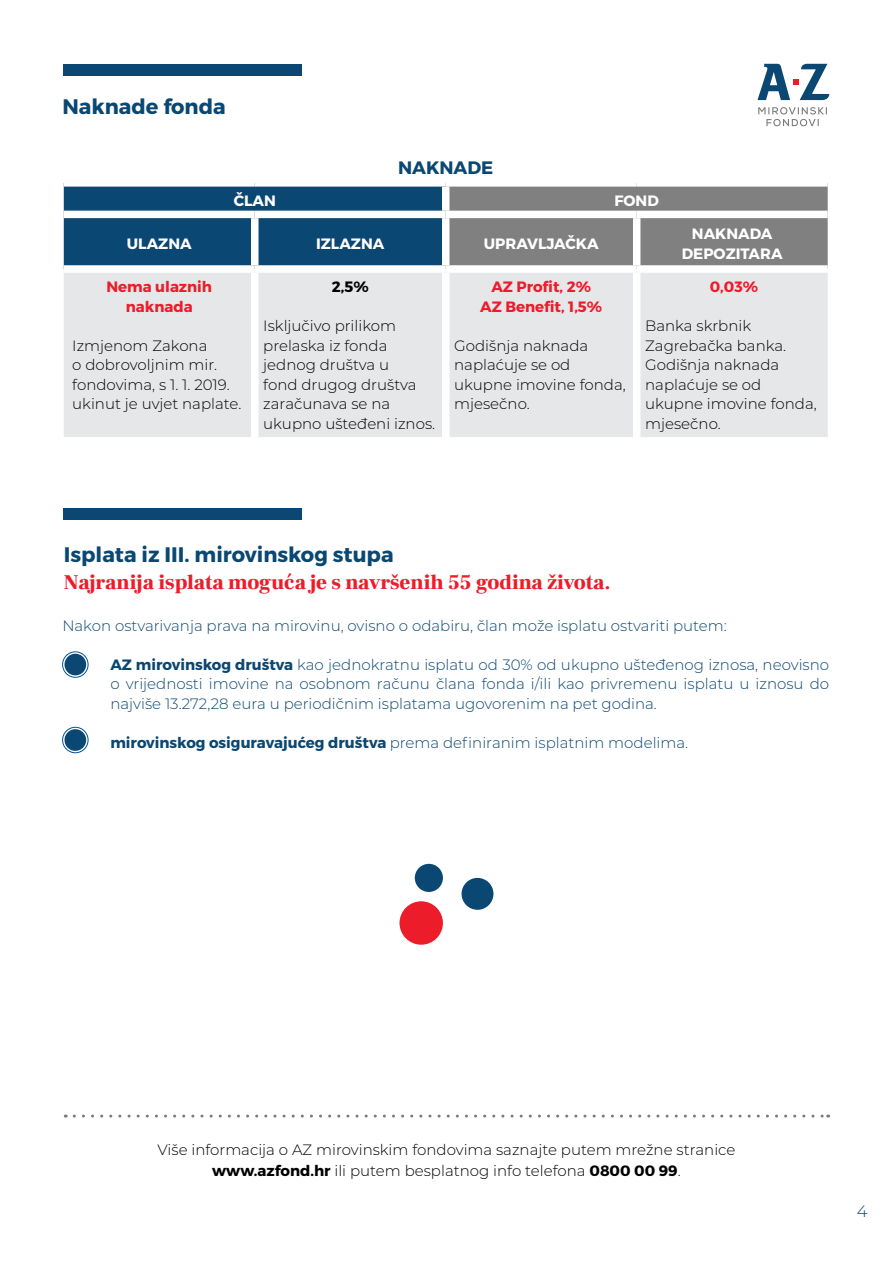
<style>
.page{position:relative;width:893px;height:1263px;background:#fff}
.page>*{position:absolute;margin:0;border:0;box-sizing:border-box;transform-origin:0 0}
.t1{font:900 21px "Frank Ruhl Libre";color:#ed1c2a}
.t2{font:700 21px "Montserrat";color:#0a4772}
.t3{font:700 18px "Montserrat";color:#0a4772}
.t4{font:300 16.5px "Montserrat";color:#0a4772}
.t5{font:300 15px/19.5px "Montserrat";color:#000}
.t6{font:300 15px/19.5px "Montserrat";color:#0a4772;text-align:justify}
.t7{font:700 15px/19.5px "Montserrat";color:#fff;text-align:center}
.t8{font:700 15px/19.5px "Montserrat";color:#ed1c2a;text-align:center}
.t9{font:700 15px "Montserrat";color:#000}
.s1{font-weight:700}
</style>
<div class="page">
<svg style="left:64px;top:187px;width:764px;height:78px;background:#46647a"></svg>
<div style="left:64px;top:273px;width:764px;height:164px;background:#e6e7e8"></div>
<div style="left:442px;top:187px;width:7px;height:24px;background:#fff"></div>
<div style="left:64px;top:211px;width:191px;height:7px;background:#fff"></div>
<div style="left:255px;top:211px;width:191px;height:7px;background:#fff"></div>
<div style="left:251px;top:218px;width:7px;height:47px;background:#fff"></div>
<div style="left:446px;top:211px;width:191px;height:7px;background:#fff"></div>
<div style="left:442px;top:218px;width:7px;height:47px;background:#fff"></div>
<div style="left:637px;top:211px;width:191px;height:7px;background:#fff"></div>
<div style="left:633px;top:218px;width:7px;height:47px;background:#fff"></div>
<div style="left:251px;top:273px;width:7px;height:164px;background:#fff"></div>
<div style="left:442px;top:273px;width:7px;height:164px;background:#fff"></div>
<div style="left:633px;top:273px;width:7px;height:164px;background:#fff"></div>
<svg style="left:74px;top:1114px;width:755px;height:3px"></svg>
<div style="left:63px;top:64px;width:238px;height:11px;background:#0a4772"></div>
<div style="left:399px;top:901px;width:44px;height:44px;background:#ed1c2a;border-radius:50%"></div>
<div style="left:462px;top:878px;width:31px;height:32px;background:#0a4772;border-radius:50%"></div>
<div style="left:415px;top:864px;width:28px;height:28px;background:#0a4772;border-radius:50%"></div>
<svg style="left:758px;top:107px;width:69px;height:19px"></svg>
<svg style="left:757px;top:64px;width:72px;height:36px"></svg>
<div style="left:62px;top:652px;width:26px;height:25px;border:1px solid #005399;border-radius:50%"></div>
<div style="left:65px;top:654px;width:21px;height:21px;background:#0a4772;border-radius:50%"></div>
<div style="left:62px;top:727px;width:26px;height:26px;border:1px solid #005399;border-radius:50%"></div>
<div style="left:65px;top:729px;width:21px;height:22px;background:#0a4772;border-radius:50%"></div>
<div style="left:64px;top:509px;width:238px;height:11px;background:#0a4772"></div>
<h1 class="t2" style="left:62px;top:94px;width:165px">Naknade fonda</h1>
<p class="t3" style="left:398px;top:157px;width:97px">NAKNADE</p>
<p class="t7" style="left:234px;top:191px;width:44px">ČLAN</p>
<p class="t7" style="left:614px;top:191px;width:46px">FOND</p>
<p class="t7" style="left:127px;top:234px;width:66px">ULAZNA</p>
<p class="t7" style="left:316px;top:234px;width:70px">IZLAZNA</p>
<p class="t7" style="left:484px;top:234px;width:116px">UPRAVLJAČKA</p>
<p class="t7" style="left:682px;top:224px;width:102px">NAKNADA<br>DEPOZITARA</p>
<p class="t8" style="left:106px;top:277px;width:107px">Nema ulaznih naknada</p>
<p class="t5" style="left:72px;top:335px;width:171px">Izmjenom Zakona<br>o dobrovoljnim mir. fondovima, s 1. 1. 2019. ukinut je uvjet naplate.</p>
<p class="t8" style="left:480px;top:277px;width:124px">AZ Profit, 2%<br>AZ Benefit, 1,5%</p>
<p class="t5" style="left:454px;top:335px;width:173px">Godišnja naknada naplaćuje se od ukupne imovine fonda, mjesečno.</p>
<p class="t9" style="left:332px;top:277px;width:38px">2,5%</p>
<p class="t5" style="left:263px;top:315px;width:173px">Isključivo prilikom prelaska iz fonda jednog društva u<br>fond drugog društva zaračunava se na ukupno ušteđeni iznos.</p>
<p class="t8" style="left:710px;top:277px;width:50px">0,03%</p>
<p class="t5" style="left:645px;top:315px;width:173px">Banka skrbnik<br>Zagrebačka banka.<br>Godišnja naknada naplaćuje se od ukupne imovine fonda, mjesečno.</p>
<h1 class="t2" style="left:64px;top:541px;width:331px">Isplata iz III. mirovinskog stupa</h1>
<h1 class="t1" style="left:64px;top:569px;width:548px">Najranija isplata moguća je s navršenih 55 godina života.</h1>
<p class="t6" style="left:62px;top:615px;width:666px">Nakon ostvarivanja prava na mirovinu, ovisno o odabiru, član može isplatu ostvariti putem:</p>
<p class="t6" style="left:110px;top:654px;width:720px"><span class="s1">AZ mirovinskog društva</span> kao jednokratnu isplatu od 30% od ukupno ušteđenog iznosa, neovisno o vrijednosti imovine na osobnom računu člana fonda i/ili kao privremenu isplatu u iznosu do najviše 13.272,28 eura u periodičnim isplatama ugovorenim na pet godina.</p>
<p class="t6" style="left:110px;top:732px;width:579px"><span class="s1">mirovinskog osiguravajućeg društva</span> prema definiranim isplatnim modelima.</p>
<p class="t5" style="left:158px;top:1139px;width:579px;line-height:21px;text-align:center">Više informacija o AZ mirovinskim fondovima saznajte putem mrežne stranice <span class="s1">www.azfond.hr</span> ili putem besplatnog info telefona <span class="s1">0800 00 99</span>.</p>
<p class="t4" style="left:857px;top:1200px;width:12px">4</p>
</div>
